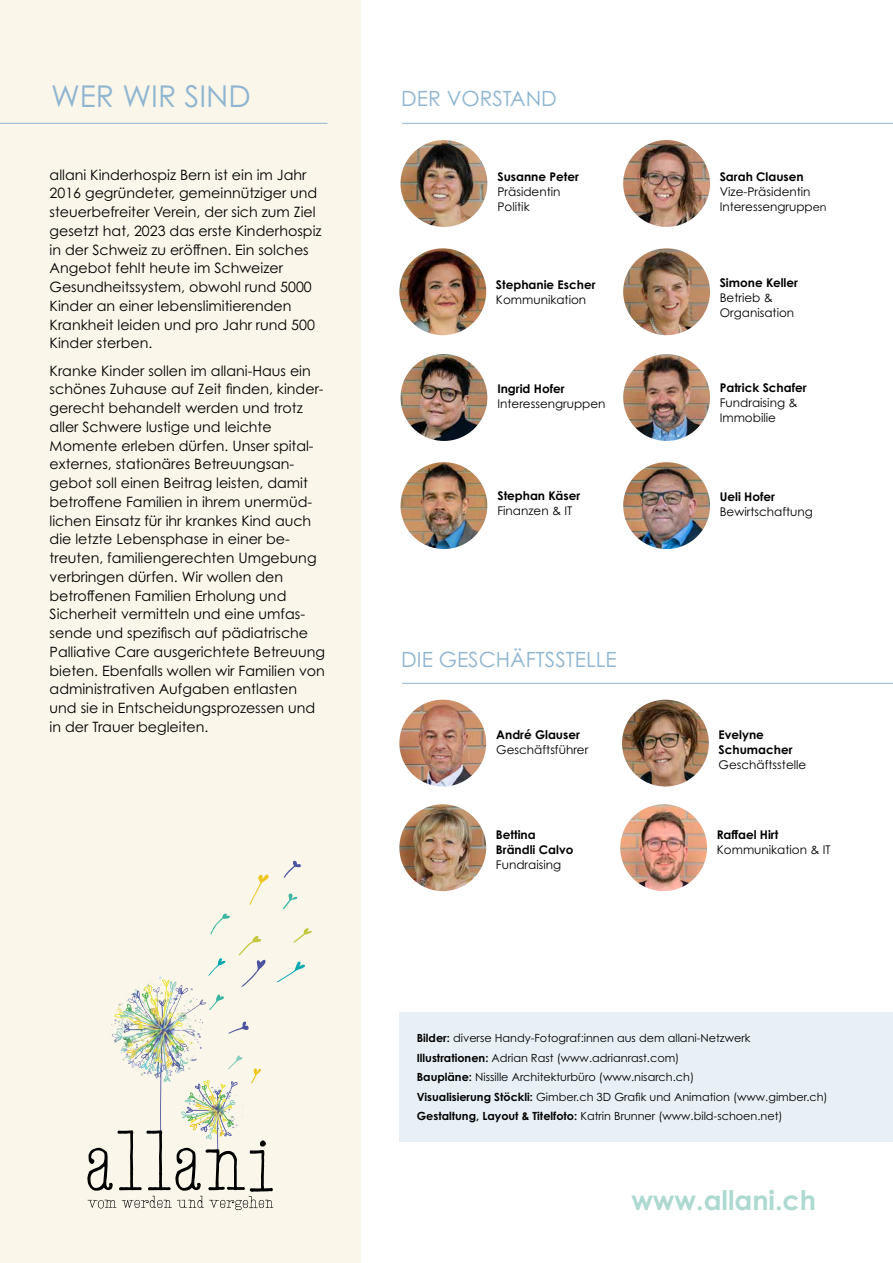
<style>
.page{position:relative;width:893px;height:1263px;background:#fff}
.page>*{position:absolute;margin:0;border:0;box-sizing:border-box;transform-origin:0 0}
.t1{font:30px "Century Gothic Pro";color:#8fb5d1}
.t2{font:700 27px "Century Gothic Pro";color:#add9d1}
.t3{font:21px "Century Gothic Pro";color:#8fb5d1}
.t4{font:14.25px/18.8px "Century Gothic Pro";color:#000}
.t5{font:12px/15px "Century Gothic Pro";color:#000}
.t6{font:700 12px/15px "Century Gothic Pro";color:#000}
.t7{font:11.25px/19.5px "Century Gothic Pro";color:#000}
.s1{font-size:10.95px}
.s2{font-weight:700}
</style>
<div class="page">
<div style="left:0;top:0;width:361px;height:1263px;background:#faf6e9"></div>
<hr style="left:0;top:123px;width:327px;height:1px;background:#8fb5d1">
<hr style="left:402px;top:123px;width:491px;height:1px;background:#8fb5d1">
<hr style="left:402px;top:683px;width:491px;height:1px;background:#8fb5d1">
<img style="left:400px;top:140px;width:87px;height:87px;border-radius:43px">
<img style="left:623px;top:140px;width:87px;height:87px;border-radius:43px">
<img style="left:623px;top:248px;width:87px;height:87px;border-radius:43px">
<img style="left:623px;top:462px;width:87px;height:87px;border-radius:43px">
<img style="left:400px;top:354px;width:87px;height:87px;border-radius:43px">
<img style="left:400px;top:462px;width:87px;height:87px;border-radius:43px">
<img style="left:623px;top:354px;width:87px;height:87px;border-radius:43px">
<img style="left:620px;top:804px;width:87px;height:87px;border-radius:43px">
<img style="left:622px;top:700px;width:87px;height:86px;border-radius:43px">
<img style="left:399px;top:804px;width:87px;height:87px;border-radius:43px">
<img style="left:399px;top:700px;width:87px;height:86px;border-radius:43px">
<img style="left:399px;top:248px;width:87px;height:87px;border-radius:43px">
<svg style="left:87px;top:861px;width:225px;height:349px"></svg>
<img style="left:180px;top:999px;width:26px;height:15px">
<img style="left:175px;top:985px;width:13px;height:26px">
<img style="left:153px;top:987px;width:7px;height:8px">
<img style="left:143px;top:995px;width:32px;height:17px">
<img style="left:131px;top:1043px;width:63px;height:5px">
<img style="left:137px;top:1024px;width:63px;height:4px">
<img style="left:134px;top:1012px;width:51px;height:4px">
<img style="left:166px;top:999px;width:24px;height:5px">
<img style="left:148px;top:976px;width:15px;height:6px">
<img style="left:202px;top:1095px;width:35px;height:3px">
<img style="left:153px;top:1072px;width:27px;height:7px">
<img style="left:200px;top:1118px;width:33px;height:5px">
<img style="left:192px;top:1105px;width:34px;height:13px">
<img style="left:189px;top:1104px;width:38px;height:1px">
<div style="left:399px;top:1012px;width:494px;height:129px;background:#e9f0f5"></div>
<h1 class="t1" style="left:51px;top:78px;width:201px">WER WIR SIND</h1>
<p class="t4" style="left:50px;top:165px;width:273px">allani Kinderhospiz Bern ist ein im Jahr 2016 gegründeter, gemeinnütziger und steuerbefreiter Verein, der sich zum Ziel gesetzt hat, 2023 das erste Kinderhospiz in der Schweiz zu eröffnen. Ein solches Angebot fehlt heute im Schweizer Gesundheitssystem, obwohl rund 5000<br>Kinder an einer lebenslimitierenden Krankheit leiden und pro Jahr rund 500<br>Kinder sterben.</p>
<p class="t4" style="left:50px;top:361px;width:277px">Kranke Kinder sollen im allani-Haus ein schönes Zuhause auf Zeit finden, kinder&shy;gerecht behandelt werden und trotz aller Schwere lustige und leichte Momente erleben dürfen. Unser spital&shy;externes, stationäres Betreuungsan&shy;gebot soll einen Beitrag leisten, damit betroffene Familien in ihrem unermüd&shy;lichen Einsatz für ihr krankes Kind auch die letzte Lebensphase in einer be&shy;treuten, familiengerechten Umgebung verbringen dürfen. Wir wollen den betroffenen Familien Erholung und Sicherheit vermitteln und eine umfas&shy;sende und spezifisch auf pädiatrische Palliative Care ausgerichtete Betreuung bieten. Ebenfalls wollen wir Familien von administrativen Aufgaben entlasten und sie in Entscheidungsprozessen und in der Trauer begleiten.</p>
<h3 class="t3" style="left:401px;top:86px;width:157px">DER VORSTAND</h3>
<p class="t6" style="left:497px;top:169px;width:83px">Susanne Peter</p>
<p class="t5" style="left:497px;top:184px;width:65px">Präsidentin<br>Politik</p>
<p class="t6" style="left:720px;top:169px;width:85px">Sarah Clausen</p>
<p class="t5" style="left:720px;top:184px;width:108px">Vize-Präsidentin<br>Interessengrupp<span class="s1">en</span></p>
<p class="t6" style="left:496px;top:277px;width:101px">Stephanie Escher</p>
<p class="t5" style="left:496px;top:292px;width:92px">Kommunikation</p>
<p class="t6" style="left:720px;top:275px;width:80px">Simone Keller</p>
<p class="t5" style="left:720px;top:290px;width:76px">Betrieb &amp;<br>Organisation</p>
<p class="t6" style="left:497px;top:381px;width:69px">Ingrid Hofer</p>
<p class="t5" style="left:497px;top:396px;width:110px">Interessengruppen</p>
<p class="t6" style="left:720px;top:380px;width:88px">Patrick Schafer</p>
<p class="t5" style="left:720px;top:395px;width:79px">Fundraising &amp;<br>Immobilie</p>
<p class="t6" style="left:497px;top:488px;width:84px">Stephan Käser</p>
<p class="t5" style="left:497px;top:503px;width:76px">Finanzen &amp; IT</p>
<p class="t6" style="left:720px;top:489px;width:57px">Ueli Hofer</p>
<p class="t5" style="left:720px;top:504px;width:95px">Bewirtschaftung</p>
<h3 class="t3" style="left:401px;top:647px;width:217px">DIE GESCHÄFTSSTELLE</h3>
<p class="t6" style="left:496px;top:726px;width:85px">André Glauser</p>
<p class="t5" style="left:496px;top:742px;width:94px">Geschäftsführer</p>
<p class="t6" style="left:719px;top:726px;width:75px">Evelyne<br>Schumacher</p>
<p class="t5" style="left:719px;top:757px;width:89px">Geschäftsstelle</p>
<p class="t6" style="left:496px;top:827px;width:79px">Bettina<br>Brändli Calvo</p>
<p class="t5" style="left:496px;top:857px;width:67px">Fundraising</p>
<p class="t6" style="left:717px;top:827px;width:63px">Raffael Hirt</p>
<p class="t5" style="left:717px;top:842px;width:115px">Kommunikation &amp; IT</p>
<p class="t7" style="left:417px;top:1028px;width:413px"><span class="s2">Bilder:</span> diverse Handy-Fotograf:innen aus dem allani-Netzwerk<br><span class="s2">Illustrationen:</span> Adrian Rast (www.adrianrast.com)<br><span class="s2">Baupläne:</span> Nissille Architekturbüro (www.nisarch.ch)<br><span class="s2">Visualisierung Stöckli:</span> Gimber.ch 3D Grafik und Animation (www.gimber.ch)<br><span class="s2">Gestaltung, Layout &amp; Titelfoto:</span> Katrin Brunner (www.bild-schoen.net)</p>
<h2 class="t2" style="left:631px;top:1183px;width:186px">www.allani.ch</h2>
</div>
